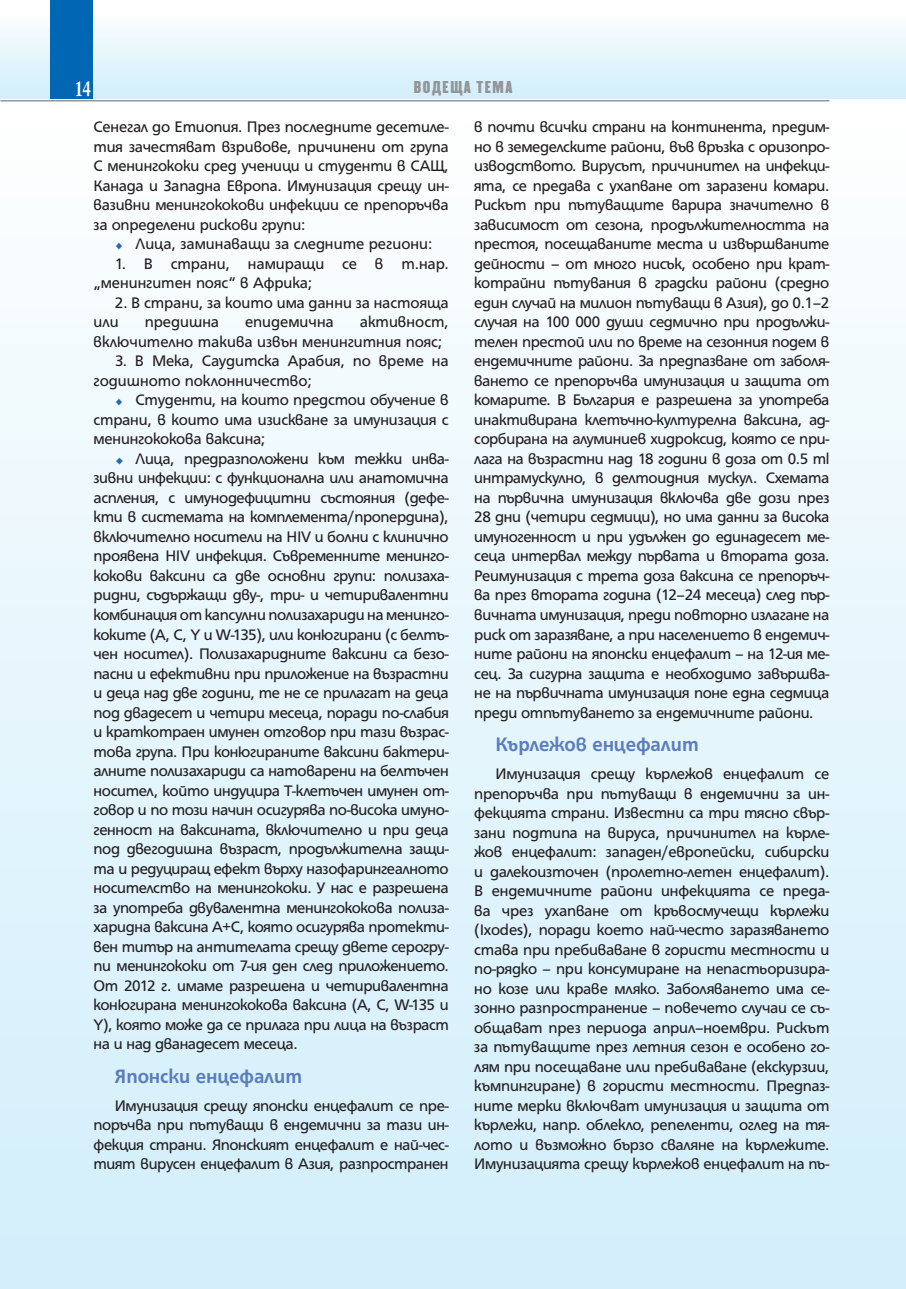
<style>
.page{position:relative;width:906px;height:1289px;background:#fff}
.page>*{position:absolute;margin:0;border:0;box-sizing:border-box;transform-origin:0 0}
.t1{font:700 23.1px "HS Garamond Bg";color:#fff;scale:.82 1}
.t2{font:700 21px "HS Grotesk Bg";color:#5b7cbe;scale:.96 1}
.t3{font:16.5px/19.5px "HS Grotesk Bg";letter-spacing:-.01em;color:#231f20;text-align:justify}
.t4{font:500 15px "HS Compact Bg";letter-spacing:.1em;color:#939598}
</style>
<div class="page">
<div style="left:0;top:13px;width:906px;height:85px;background:linear-gradient(to bottom,#fcfefe,#d1eefb)"></div>
<div style="left:51px;top:0;width:42px;height:98px;background:#0166b3"></div>
<div style="left:0;top:119px;width:906px;height:1169px;background:linear-gradient(to bottom,#fdfefe,#d1eefb)"></div>
<hr style="left:0;top:100px;width:829px;height:1px;background:#939598">
<svg style="left:116px;top:243px;width:6px;height:7px"></svg>
<svg style="left:116px;top:399px;width:6px;height:7px"></svg>
<svg style="left:116px;top:457px;width:7px;height:7px"></svg>
<h1 class="t1" style="left:75px;top:81px;width:22px">14</h1>
<p class="t4" style="left:414px;top:81px;width:100px">ВОДЕЩА ТЕМА</p>
<p class="t3" style="left:94px;top:118px;width:357px">Сенегал до Етиопия. През последните десетиле&shy;тия зачестяват взривове, причинени от група С менингококи сред ученици и студенти в САЩ, Канада и Западна Европа. Имунизация срещу ин&shy;вазивни менингококови инфекции се препоръчва за определени рискови групи:</p>
<p class="t3" style="left:136px;top:235px;width:298px">Лица, заминаващи за следните региони:</p>
<p class="t3" style="left:94px;top:255px;width:357px;text-indent:21px">1. В страни, намиращи се в т.нар. „менингитен пояс“ в Африка;</p>
<p class="t3" style="left:94px;top:294px;width:357px;text-indent:21px">2. В страни, за които има данни за настояща или</p>
<p class="t3" style="left:474px;top:118px;width:357px">в почти всички страни на континента, предим&shy;но в земеделските райони, във връзка с оризопро&shy;изводството. Вирусът, причинител на инфекци&shy;ята, се предава с ухапване от заразени комари.<br>Рискът при пътуващите варира значително в зависимост от сезона, продължителността на престоя, посещаваните места и извършваните дейности – от много нисък, особено при крат&shy;котрайни пътувания в градски райони (средно един случай на милион пътуващи в Азия), до 0.1–2 случая на 100 000 души седмично при продължи&shy;телен престой или по време на сезонния подем в ендемичните райони. За предпазване от заболя&shy;ването се препоръчва имунизация и защита от комарите. В България е разрешена за употреба инактивирана клетъчно-културелна ваксина, ад&shy;сорбирана на алуминиев хидроксид, която се при&shy;лага на възрастни над 18 години в доза от 0.5 ml интрамускулно, в делтоидния мускул. Схемата на първична имунизация включва две дози през 28 дни (четири седмици), но има данни за висока имуногенност и при удължен до единадесет ме&shy;сеца интервал между първата и втората доза.<br>Реимунизация с трета доза ваксина се препоръч&shy;ва през втората година (12–24 месеца) след пър&shy;вичната имунизация, преди повторно излагане на риск от заразяване, а при населението в ендемич&shy;ните райони на японски енцефалит – на 12-ия ме&shy;сец. За сигурна защита е необходимо завършва&shy;не на първичната имунизация поне една седмица преди отпътуването за ендемичните райони.</p>
<p class="t2" style="left:495px;top:736px;width:213px">Кърлежов енцефалит</p>
<p class="t3" style="left:474px;top:765px;width:357px;text-indent:21px">Имунизация срещу кърлежов енцефалит се препоръчва при пътуващи в ендемични за ин&shy;фекцията страни. Известни са три тясно свър&shy;зани подтипа на вируса, причинител на кърле&shy;жов енцефалит: западен/европейски, сибирски и далекоизточен (пролетно-летен енцефалит).<br>В ендемичните райони инфекцията се преда&shy;ва чрез ухапване от кръвосмучещи кърлежи (Ixodes), поради което най-често заразяването става при пребиваване в гористи местности и по-рядко – при консумиране на непастьоризира&shy;но козе или краве мляко. Заболяването има се&shy;зонно разпрост ранение – повечето случаи се съ&shy;общават през периода април–ноември. Рискът за пътуващите през летния сезон е особено го&shy;лям при посещаване или пребиваване (екскурзии, къмпингиране) в гористи местности. Предпаз&shy;ните мерки включват имунизация и защита от кърлежи, напр. облекло, репеленти, оглед на тя&shy;лото и възможно бързо сваляне на кърлежите.<br>Имунизацията срещу кърлежов енцефалит на пъ-</p>
<p class="t3" style="left:94px;top:313px;width:357px;text-indent:266px">активност, включително такива извън менингитния пояс;</p>
<p class="t3" style="left:94px;top:352px;width:357px;text-indent:21px">3. В Мека, Саудитска Арабия, по време на годишното поклонничество;</p>
<p class="t3" style="left:94px;top:391px;width:357px;text-indent:42px">Студенти, на които предстои обучение в страни, в които има изискване за имунизация с менингококова ваксина;</p>
<p class="t3" style="left:94px;top:450px;width:357px;text-indent:42px">Лица, предразположени към тежки инва&shy;зивни инфекции: с функционална или анатомична аспления, с имунодефицитни състояния (дефе&shy;кти в системата на комплемента/пропердина), включително носители на НIV и болни с клинично проявена НIV инфекция. Съвременните менинго&shy;кокови ваксини са две основни групи: полизаха&shy;ридни, съдържащи дву-, три- и четиривалентни комбинация от капсулни полизахариди на менинго&shy;коките (А, С, Y и W-135), или конюгирани (с белтъ&shy;чен носител). Полизахаридните ваксини са безо&shy;пасни и ефективни при приложение на възрастни и деца над две години, те не се прилагат на деца под двадесет и четири месеца, поради по-слабия и краткотраен имунен отговор при тази възрас&shy;това група. При конюгираните ваксини бактери&shy;алните полизахариди са натоварени на белтъчен носител, който индуцира Т-клетъчен имунен от&shy;говор и по този начин осигурява по-висока имуно&shy;генност на ваксината, включително и при деца под двегодишна възраст, продължителна защи&shy;та и редуциращ ефект върху назофарингеалното носителство на менингококи. У нас е разрешена за употреба двувалентна менингококова полиза&shy;харидна ваксина А+С, която осигурява протекти&shy;вен титър на антителата срещу двете серогру&shy;пи менингококи от 7-ия ден след приложението.<br>От 2012 г. имаме разрешена и четиривалентна конюгирана менингококова ваксина (A, C, W-135 и Y), която може да се прилага при лица на възраст на и над дванадесет месеца.</p>
<p class="t2" style="left:115px;top:1068px;width:196px">Японски енцефалит</p>
<p class="t3" style="left:94px;top:1097px;width:357px;text-indent:21px">Имунизация срещу японски енцефалит се пре&shy;поръчва при пътуващи в ендемични за тази ин&shy;фекция страни. Японският енцефалит е най-чес&shy;тият вирусен енцефалит в Азия, разпространен</p>
<p class="t3" style="left:145px;top:313px;width:76px">предишна</p>
<p class="t3" style="left:245px;top:313px;width:90px">епидемична</p>
</div>
